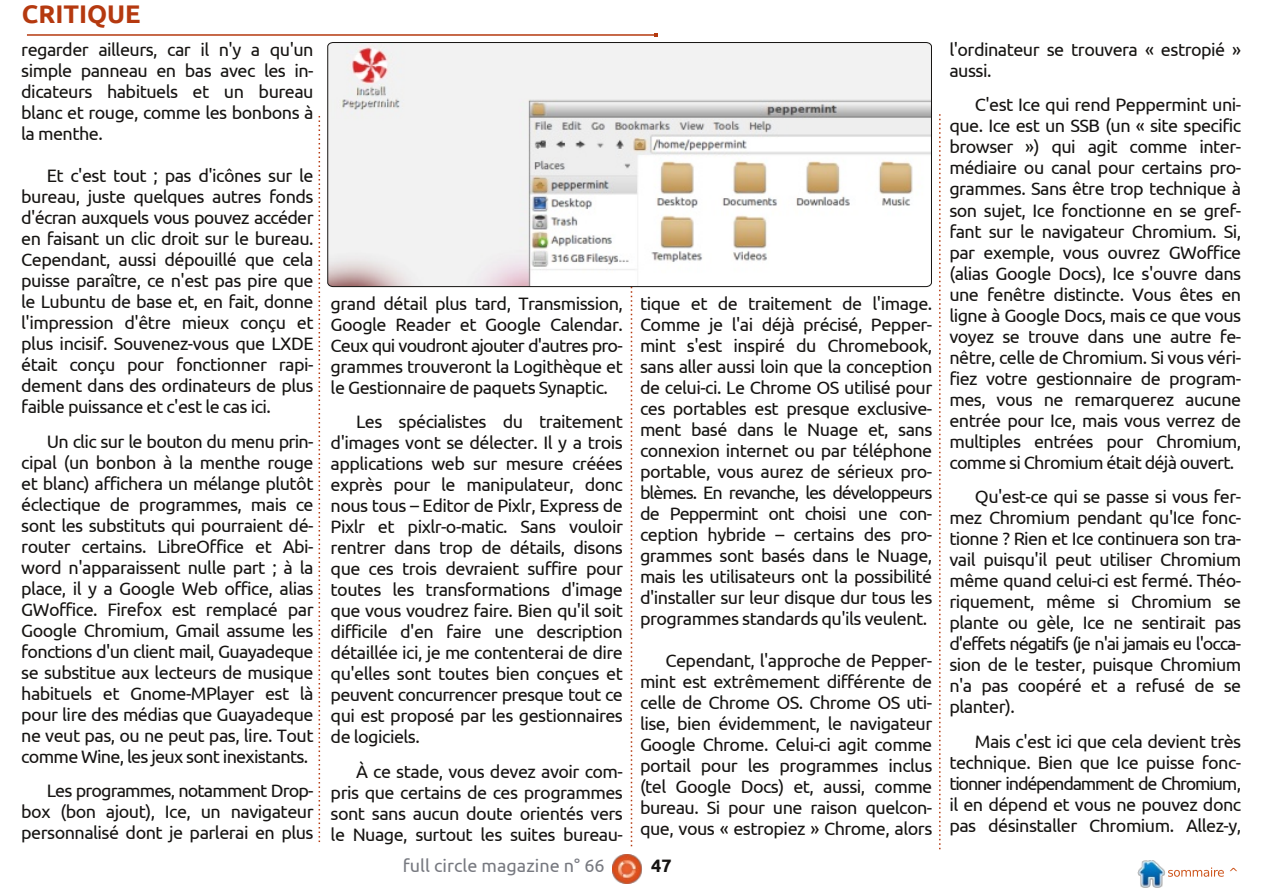
<style>
.page{position:relative;width:1263px;height:893px;background:#fff}
.page>*{position:absolute;margin:0;border:0;box-sizing:border-box;transform-origin:0 0}
.t1{font:700 25.5px "Ubuntu";color:#b5390f}
.t2{font:18px/21px "Ubuntu";letter-spacing:-.03em;color:#161412;text-align:justify}
.t3{font:18px "Ubuntu";color:#777980}
.t4{font:700 18px "Ubuntu";color:#161412}
</style>
<div class="page">
<svg style="left:319px;top:116px;width:1px;height:726px"></svg>
<svg style="left:631px;top:287px;width:1px;height:559px"></svg>
<svg style="left:939px;top:114px;width:1px;height:735px"></svg>
<hr style="left:27px;top:34px;width:628px;height:2px;background:#b5390f">
<img style="left:612px;top:855px;width:30px;height:28px">
<img style="left:1138px;top:860px;width:27px;height:27px">
<svg style="left:327px;top:42px;width:605px;height:245px"></svg>
<h1 class="t1" style="left:22px;top:-1px;width:120px">CRITIQUE</h1>
<p class="t2" style="left:21px;top:39px;width:294px">regarder ailleurs, car il n'y a qu'un simple panneau en bas avec les in&shy;dicateurs habituels et un bureau blanc et rouge, comme les bonbons à la menthe.</p>
<p class="t2" style="left:21px;top:165px;width:294px;text-indent:26px">Et c'est tout ; pas d'icônes sur le bureau, juste quelques autres fonds d'écran auxquels vous pouvez accéder en faisant un clic droit sur le bureau.<br>Cependant, aussi dépouillé que cela puisse paraître, ce n'est pas pire que le Lubuntu de base et, en fait, donne l'impression d'être mieux conçu et plus incisif. Souvenez-vous que LXDE était conçu pour fonctionner rapi&shy;dement dans des ordinateurs de plus faible puissance et c'est le cas ici.</p>
<p class="t2" style="left:21px;top:430px;width:294px;text-indent:26px">Un clic sur le bouton du menu prin&shy;cipal (un bonbon à la menthe rouge et blanc) affichera un mélange plutôt éclectique de programmes, mais ce sont les substituts qui pourraient dé&shy;router certains. LibreOffice et Abi&shy;word n'apparaissent nulle part ; à la place, il y a Google Web office, alias GWoffice. Firefox est remplacé par Google Chromium, Gmail assume les fonctions d'un client mail, Guayadeque se substitue aux lecteurs de musique habituels et Gnome-MPlayer est là pour lire des médias que Guayadeque ne veut pas, ou ne peut pas, lire. Tout comme Wine, les jeux sont inexistants.</p>
<p class="t2" style="left:21px;top:780px;width:294px;text-indent:26px">Les programmes, notamment Drop&shy;box (bon ajout), Ice, un navigateur personnalisé dont je parlerai en plus</p>
<p class="t2" style="left:331px;top:292px;width:294px">grand détail plus tard, Transmission, Google Reader et Google Calendar.<br>Ceux qui voudront ajouter d'autres pro&shy;grammes trouveront la Logithèque et le Gestionnaire de paquets Synaptic.</p>
<p class="t2" style="left:331px;top:411px;width:294px;text-indent:26px">Les spécialistes du traitement d'images vont se délecter. Il y a trois applications web sur mesure créées exprès pour le manipulateur, donc nous tous – Editor de Pixlr, Express de Pixlr et pixlr-o-matic. Sans vouloir rentrer dans trop de détails, disons que ces trois devraient suffire pour toutes les transformations d'image que vous voudrez faire. Bien qu'il soit difficile d'en faire une description détaillée ici, je me contenterai de dire qu'elles sont toutes bien conçues et peuvent concurrencer presque tout ce qui est proposé par les gestionnaires de logiciels.</p>
<p class="t2" style="left:331px;top:760px;width:294px;text-indent:26px">À ce stade, vous devez avoir com&shy;pris que certains de ces programmes sont sans aucun doute orientés vers le Nuage, surtout les suites bureau-</p>
<p class="t2" style="left:640px;top:292px;width:294px">tique et de traitement de l'image.<br>Comme je l'ai déjà précisé, Pepper&shy;mint s'est inspiré du Chromebook, sans aller aussi loin que la conception de celui-ci. Le Chrome OS utilisé pour ces portables est presque exclusive&shy;ment basé dans le Nuage et, sans connexion internet ou par téléphone portable, vous aurez de sérieux pro&shy;blèmes. En revanche, les développeurs de Peppermint ont choisi une con&shy;ception hybride – certains des pro&shy;grammes sont basés dans le Nuage, mais les utilisateurs ont la possibilité d'installer sur leur disque dur tous les programmes standards qu'ils veulent.</p>
<p class="t2" style="left:640px;top:649px;width:294px;text-indent:26px">Cependant, l'approche de Pepper&shy;mint est extrêmement différente de celle de Chrome OS. Chrome OS uti&shy;lise, bien évidemment, le navigateur Google Chrome. Celui-ci agit comme portail pour les programmes inclus (tel Google Docs) et, aussi, comme bureau. Si pour une raison quelcon&shy;que, vous « estropiez » Chrome, alors</p>
<p class="t3" style="left:403px;top:855px;width:203px">full circle magazine n° 66</p>
<p class="t4" style="left:651px;top:855px;width:22px">47</p>
<p class="t2" style="left:949px;top:39px;width:293px">l'ordinateur se trouvera « estropié » aussi.</p>
<p class="t2" style="left:949px;top:94px;width:293px;text-indent:26px">C'est Ice qui rend Peppermint uni&shy;que. Ice est un SSB (un « site specific browser ») qui agit comme inter&shy;médiaire ou canal pour certains pro&shy;grammes. Sans être trop technique à son sujet, Ice fonctionne en se gref&shy;fant sur le navigateur Chromium. Si, par exemple, vous ouvrez GWoffice (alias Google Docs), Ice s'ouvre dans une fenêtre distincte. Vous êtes en ligne à Google Docs, mais ce que vous voyez se trouve dans une autre fe&shy;nêtre, celle de Chromium. Si vous véri&shy;fiez votre gestionnaire de program&shy;mes, vous ne remarquerez aucune entrée pour Ice, mais vous verrez de multiples entrées pour Chromium, comme si Chromium était déjà ouvert.</p>
<p class="t2" style="left:949px;top:486px;width:293px;text-indent:26px">Qu'est-ce qui se passe si vous fer&shy;mez Chromium pendant qu'Ice fonc&shy;tionne ? Rien et Ice continuera son tra&shy;vail puisqu'il peut utiliser Chromium même quand celui-ci est fermé. Théo&shy;riquement, même si Chromium se plante ou gèle, Ice ne sentirait pas d'effets négatifs (je n'ai jamais eu l'occa&shy;sion de le tester, puisque Chromium n'a pas coopéré et a refusé de se planter).</p>
<p class="t2" style="left:949px;top:730px;width:293px;text-indent:26px">Mais c'est ici que cela devient très technique. Bien que Ice puisse fonc&shy;tionner indépendamment de Chromium, il en dépend et vous ne pouvez donc pas désinstaller Chromium. Allez-y,</p>
</div>
